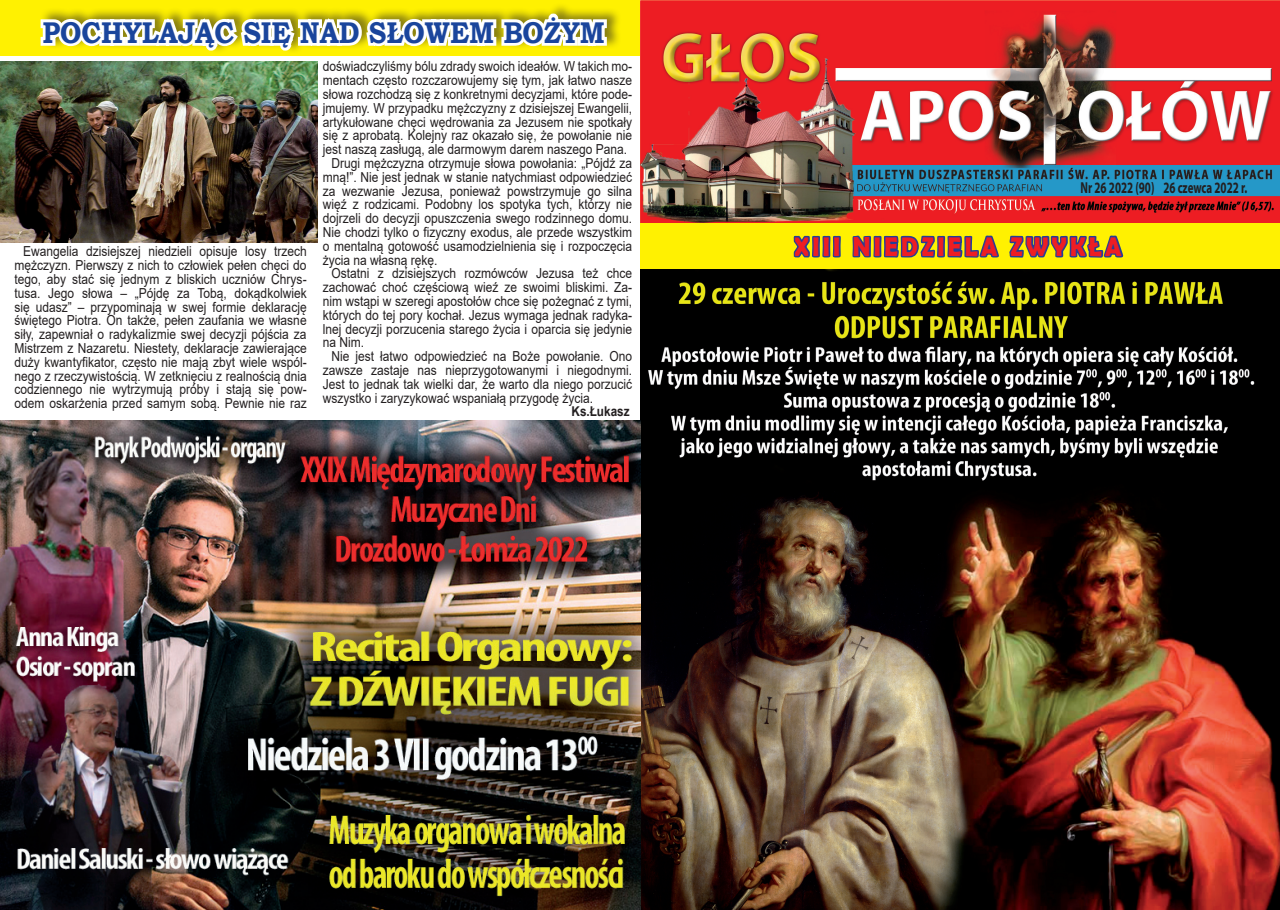
<style>
.page{position:relative;width:1280px;height:910px;background:#fff}
.page>*{position:absolute;margin:0;border:0;box-sizing:border-box;transform-origin:0 0}
.t1{font:700 30px "Bookman Old Style";color:#1a459c;scale:.89 1}
.t2{font:700 27px "Berlin Sans FB Demi";letter-spacing:.14em;color:#ee1d23;scale:.88 1}
.t3{font:700 15.9px "Myriad Pro";color:#231f20;scale:.69 1}
.t4{font:13.8px/13.8px "Arial";color:#231f20;text-align:justify;scale:.87 1}
.t5{font:700 13.5px "Arial";color:#231f20;scale:.87 1}
</style>
<div class="page">
<img style="left:640px;top:1px;width:640px;height:222px">
<div style="left:640px;top:223px;width:640px;height:47px;background:#fff101"></div>
<div style="left:0;top:0;width:640px;height:55px;background:#fff101"></div>
<img style="left:0;top:61px;width:317px;height:181px">
<div style="left:40px;top:2px;width:646px;height:88px;background:#231f20;opacity:.54"></div>
<svg style="left:37px;top:2px;width:574px;height:76px"></svg>
<svg style="left:792px;top:235px;width:50px;height:35px"></svg>
<svg style="left:851px;top:64px;width:150px;height:206px"></svg>
<svg style="left:1008px;top:131px;width:117px;height:139px"></svg>
<img style="left:640px;top:270px;width:640px;height:640px">
<img style="left:0;top:421px;width:641px;height:489px">
<p class="t1" style="left:43px;top:11px;width:633px">POCHYLAJĄC SIĘ NAD SŁOWEM BOŻYM</p>
<p class="t4" style="left:323px;top:60px;width:357px">doświadczyliśmy bólu zdrady swoich ideałów. W takich mo&shy;mentach często rozczarowujemy się tym, jak łatwo nasze słowa rozchodzą się z konkretnymi decyzjami, które pode&shy;jmujemy. W przypadku mężczyzny z dzisiejszej Ewangelii, artykułowane chęci wędrowania za Jezusem nie spotkały się z aprobatą. Kolejny raz okazało się, że powołanie nie jest naszą zasługą, ale darmowym darem naszego Pana.</p>
<p class="t4" style="left:323px;top:156px;width:357px;text-indent:9px">Drugi mężczyzna otrzymuje słowa powołania: „Pójdź za mną!”. Nie jest jednak w stanie natychmiast odpowiedzieć za wezwanie Jezusa, ponieważ powstrzymuje go silna więź z rodzicami. Podobny los spotyka tych, którzy nie dojrzeli do decyzji opuszczenia swego rodzinnego domu.<br>Nie chodzi tylko o fizyczny exodus, ale przede wszystkim o mentalną gotowość usamodzielnienia się i rozpoczęcia życia na własną rękę.</p>
<p class="t4" style="left:323px;top:267px;width:357px;text-indent:9px">Ostatni z dzisiejszych rozmówców Jezusa też chce zachować choć częściową wieź ze swoimi bliskimi. Za&shy;nim wstąpi w szeregi apostołów chce się pożegnać z tymi, których do tej pory kochał. Jezus wymaga jednak radyka&shy;lnej decyzji porzucenia starego życia i oparcia się jedynie na Nim.</p>
<p class="t4" style="left:323px;top:349px;width:357px;text-indent:9px">Nie jest łatwo odpowiedzieć na Boże powołanie. Ono zawsze zastaje nas nieprzygotowanymi i niegodnymi.<br>Jest to jednak tak wielki dar, że warto dla niego porzucić wszystko i zaryzykować wspaniałą przygodę życia.</p>
<p class="t5" style="left:571px;top:402px;width:68px">Ks.Łukasz</p>
<p class="t3" style="left:1080px;top:177px;width:243px">Nr 26 2022 (90) 26 czewca 2022 r.</p>
<p class="t4" style="left:23px;top:245px;width:328px">Ewangelia dzisiejszej niedzieli opisuje losy trzech</p>
<p class="t2" style="left:794px;top:231px;width:373px">xIiI NIEDZIELA ZWYKŁA</p>
<p class="t4" style="left:15px;top:258px;width:337px">mężczyzn. Pierwszy z nich to człowiek pełen chęci do tego, aby stać się jednym z bliskich uczniów Chrys&shy;tusa. Jego słowa – „Pójdę za Tobą, dokądkolwiek się udasz” – przypominają w swej formie deklarację świętego Piotra. On także, pełen zaufania we własne siły, zapewniał o radykalizmie swej decyzji pójścia za Mistrzem z Nazaretu. Niestety, deklaracje zawierające duży kwantyfikator, często nie mają zbyt wiele wspól&shy;nego z rzeczywistością. W zetknięciu z realnością dnia codziennego nie wytrzymują próby i stają się pow&shy;odem oskarżenia przed samym sobą. Pewnie nie raz</p>
</div>
